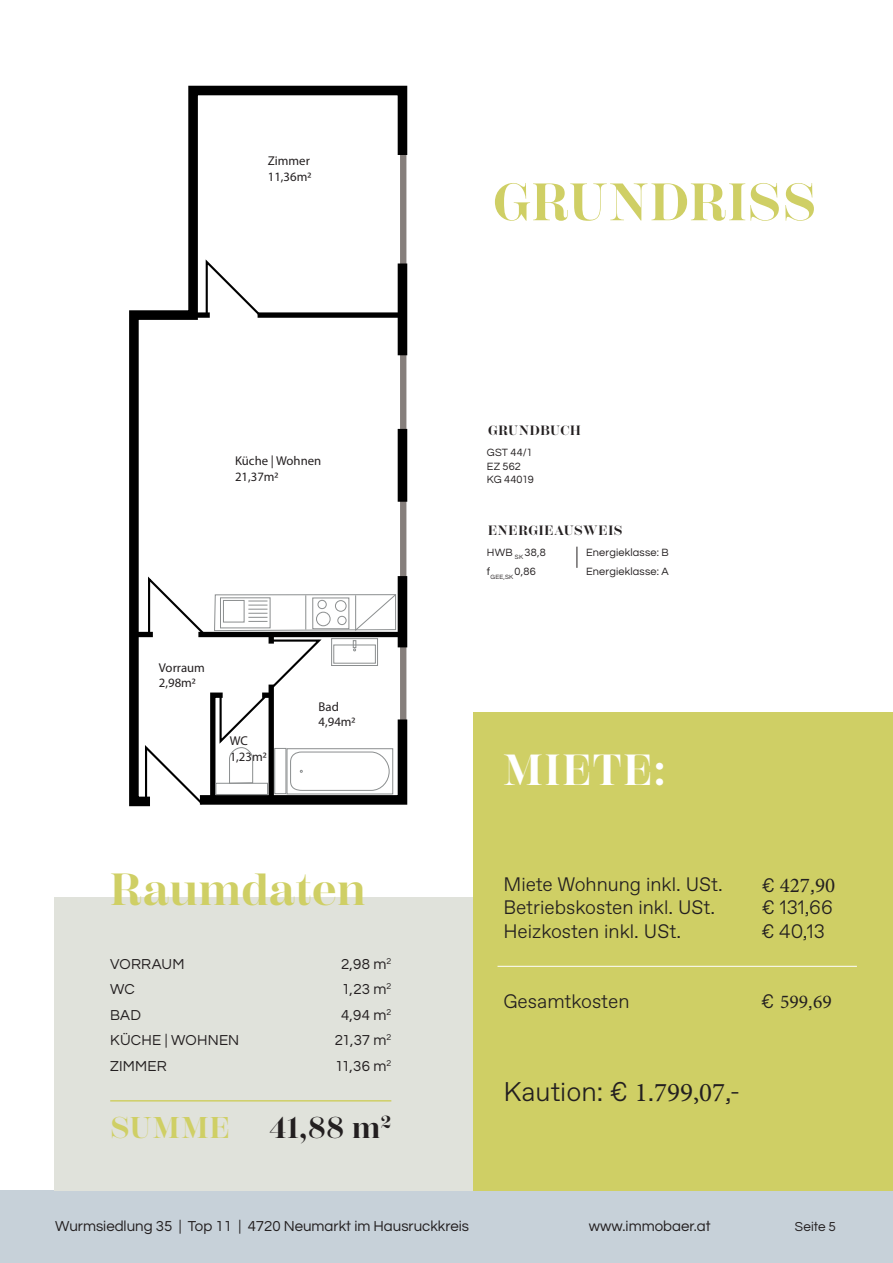
<style>
.page{position:relative;width:893px;height:1263px;background:#fff}
.page>*{position:absolute;margin:0;border:0;box-sizing:border-box;transform-origin:0 0}
.t1{font:700 52.5px "Scotch Display";letter-spacing:.02em;color:#cfcf65}
.t2{font:700 45px "Scotch Display";letter-spacing:.01em;color:#cfcf65}
.t3{font:700 43.5px "Scotch Display";letter-spacing:.045em;color:#fff}
.t4{font:700 30px "Scotch Display";color:#231f20}
.t5{font:700 30px "Scotch Display";letter-spacing:.045em;color:#cfcf65}
.t6{font:300 27px "Favorit Pro";color:#231f20}
.t7{font:21px "Minion Pro";color:#231f20}
.t8{font:300 19.5px "Favorit Pro";color:#231f20}
.t9{font:19.5px "Minion Pro";color:#231f20}
.t10{font:15px/25.5px "Questrial";color:#231f20}
.t11{font:700 13.5px "Scotch Display";letter-spacing:.05em;color:#231f20}
.t12{font:13.5px "Questrial";letter-spacing:.005em;color:#231f20}
.t13{font:12.75px/15.3px "Myriad Pro";color:#231f20}
.t14{font:10.95px/13.5px "Questrial";letter-spacing:.015em;color:#231f20}
.t15{font:6.45px "Questrial";color:#231f20}
.s1{font-family:"Favorit Pro";font-weight:300;font-size:19.5px}
.s2{font-family:"Favorit Pro";font-weight:300}
.s3{font-family:"Minion Pro";font-weight:400}
</style>
<div class="page">
<div style="left:0;top:1191px;width:893px;height:72px;background:#c7d1d9"></div>
<div style="left:54px;top:897px;width:420px;height:294px;background:#e0e2db"></div>
<hr style="left:110px;top:1100px;width:281px;height:1px;background:#cfcf65">
<svg style="left:577px;top:547px;width:1px;height:21px"></svg>
<svg style="left:129px;top:85px;width:279px;height:722px"></svg>
<div style="left:398px;top:263px;width:9px;height:92px;background:#000"></div>
<div style="left:398px;top:429px;width:9px;height:73px;background:#000"></div>
<div style="left:133px;top:632px;width:20px;height:5px;background:#000"></div>
<div style="left:258px;top:312px;width:141px;height:6px;background:#000"></div>
<div style="left:193px;top:312px;width:17px;height:6px;background:#000"></div>
<svg style="left:205px;top:257px;width:59px;height:62px"></svg>
<svg style="left:144px;top:574px;width:264px;height:233px"></svg>
<div style="left:274px;top:748px;width:12px;height:46px;border:1px solid #8b8e8f"></div>
<div style="left:216px;top:783px;width:52px;height:12px;border:1px solid #8b8e8f"></div>
<div style="left:474px;top:712px;width:419px;height:479px;background:#cfcf65"></div>
<hr style="left:497px;top:966px;width:360px;height:1px;background:#fff">
<p class="t13" style="left:268px;top:153px;width:45px">Zimmer<br>11,36m2</p>
<p class="t13" style="left:235px;top:453px;width:88px">Küche | Wohnen<br>21,37m2</p>
<p class="t13" style="left:159px;top:660px;width:47px">Vorraum<br>2,98m2</p>
<p class="t13" style="left:230px;top:733px;width:38px">WC<br>1,23m2</p>
<p class="t13" style="left:319px;top:699px;width:38px">Bad<br>4,94m2</p>
<h2 class="t2" style="left:110px;top:864px;width:257px">Raumdaten</h2>
<p class="t10" style="left:110px;top:951px;width:131px">VORRAUM<br>WC<br>BAD<br>KÜCHE | WOHNEN<br>ZIMMER</p>
<p class="t10" style="left:335px;top:951px;width:58px;text-align:center">2,98 m<sup>2<br></sup>1,23 m<sup>2<br></sup>4,94 m<sup>2<br></sup>21,37 m<sup>2<br></sup>11,36 m<sup>2</sup></p>
<h3 class="t5" style="left:110px;top:1110px;width:121px">SUMME</h3>
<h3 class="t4" style="left:270px;top:1110px;width:123px">41,88 m<sup>2</sup></h3>
<h1 class="t1" style="left:493px;top:172px;width:325px">GRUNDRISS</h1>
<p class="t11" style="left:488px;top:423px;width:94px">GRUNDBUCH</p>
<p class="t14" style="left:487px;top:446px;width:48px">GST 44/1<br>EZ 562<br>KG 44019</p>
<p class="t11" style="left:488px;top:522px;width:136px">ENERGIEAUSWEIS</p>
<p class="t14" style="left:487px;top:545px;width:60px">HWB <sub>SK</sub> 38,8</p>
<p class="t15" style="left:487px;top:573px;width:50px"><sup>f</sup>GEE,SK <sup>0,86</sup></p>
<p class="t14" style="left:586px;top:542px;width:84px;line-height:19.5px">Energieklasse: B<br>Energieklasse: A</p>
<h3 class="t3" style="left:504px;top:745px;width:164px">MIETE:</h3>
<h3 class="t8" style="left:503px;top:871px;width:221px">Miete Wohnung inkl. USt.</h3>
<h3 class="t7" style="left:762px;top:871px;width:75px"><span class="s1">€</span> 427<span class="s2">,</span>90</h3>
<h3 class="t8" style="left:503px;top:894px;width:213px">Betriebskosten inkl. USt.</h3>
<h3 class="t8" style="left:762px;top:894px;width:73px">€ 131,66</h3>
<h3 class="t8" style="left:503px;top:918px;width:179px">Heizkosten inkl. USt.</h3>
<h3 class="t8" style="left:761px;top:918px;width:65px">€ 40,13</h3>
<h3 class="t8" style="left:503px;top:988px;width:128px">Gesamtkosten</h3>
<h3 class="t9" style="left:761px;top:988px;width:72px"><span class="s2">€</span> 599<span class="s2">,</span>69</h3>
<h3 class="t6" style="left:503px;top:1074px;width:238px">Kaution: € <span class="s3">1</span>.<span class="s3">799,07</span>,-</h3>
<p class="t10" style="left:55px;top:1214px;width:415px">Wurmsiedlung 35 | Top 11 | 4720 Neumarkt im Hausruckkreis</p>
<p class="t10" style="left:589px;top:1214px;width:123px">www.immobaer.at</p>
<p class="t12" style="left:795px;top:1220px;width:43px">Seite 5</p>
</div>
